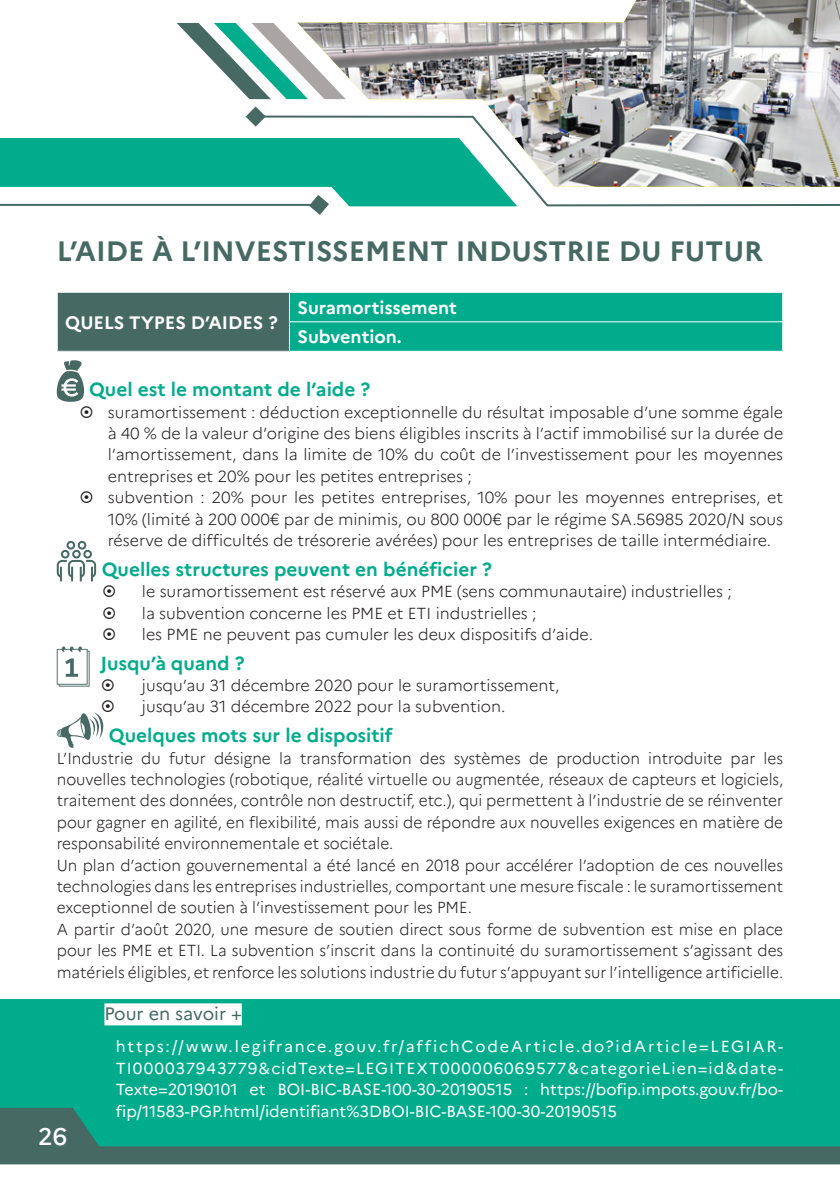
<style>
.page{position:relative;width:840px;height:1191px;background:#fff}
.page>*{position:absolute;margin:0;border:0;box-sizing:border-box;transform-origin:0 0}
.Style-Titre{font:700 28px "Marianne";color:#466964}
.t1{font:500 24px "Marianne";color:#fff}
.inter-vert{font:700 19px "Marianne";color:#00ac8c}
.Type_d_aide2{font:700 18px "Marianne";color:#fff}
.Type_d_aide1{font:700 18px "Marianne";color:#fff}
.liens_titre{font:18px "Marianne";color:#466964}
.texte_courant_2{font:300 16px/21.4px "Marianne";color:#231f20;text-align:justify;scale:.96 1}
.texte_courant_2-2{font:300 16px/21.4px "Marianne";color:#231f20;text-align:justify}
.Som2{font:16px/21.4px "Marianne";color:#fff;text-align:justify}
</style>
<div class="page">
<img style="left:297px;top:0;width:542px;height:115px">
<div style="left:0;top:999px;width:839px;height:164px;background:#00ac8c"></div>
<svg style="left:245px;top:107px;width:19px;height:20px"></svg>
<svg style="left:257px;top:115px;width:582px;height:92px"></svg>
<svg style="left:177px;top:23px;width:168px;height:76px"></svg>
<svg style="left:0;top:138px;width:517px;height:77px"></svg>
<div style="left:57px;top:292px;width:232px;height:59px;background:#466964"></div>
<hr style="left:57px;top:292px;width:232px;height:1px;background:#fff">
<svg style="left:57px;top:293px;width:1px;height:58px"></svg>
<svg style="left:289px;top:292px;width:493px;height:59px;background:#09af90"></svg>
<svg style="left:56px;top:540px;width:41px;height:42px"></svg>
<svg style="left:57px;top:646px;width:33px;height:40px"></svg>
<div style="left:104px;top:1003px;width:138px;height:22px;background:#fff"></div>
<svg style="left:0;top:1107px;width:839px;height:57px"></svg>
<svg style="left:57px;top:360px;width:28px;height:42px"></svg>
<svg style="left:57px;top:712px;width:47px;height:35px"></svg>
<p class="Style-Titre" style="left:57px;top:234px;width:707px">L’AIDE À L’INVESTISSEMENT INDUSTRIE DU FUTUR</p>
<p class="Type_d_aide2" style="left:297px;top:296px;width:161px">Suramortissement</p>
<p class="Type_d_aide2" style="left:297px;top:326px;width:104px">Subvention.</p>
<p class="inter-vert" style="left:89px;top:378px;width:282px">Quel est le montant de l’aide ?</p>
<p class="texte_courant_2-2" style="left:108px;top:401px;width:676px">suramortissement : déduction exceptionnelle du résultat imposable d’une somme égale à 40 % de la valeur d’origine des biens éligibles inscrits à l’actif immobilisé sur la durée de l’amortissement, dans la limite de 10% du coût de l’investissement pour les moyennes entreprises et 20% pour les petites entreprises ;</p>
<p class="texte_courant_2-2" style="left:108px;top:487px;width:676px">subvention : 20% pour les petites entreprises, 10% pour les moyennes entreprises, et 10% (limité à 200 000€ par de minimis, ou 800 000€ par le régime SA.56985 2020/N sous réserve de difficultés de trésorerie avérées) pour les entreprises de taille intermédiaire.</p>
<p class="inter-vert" style="left:102px;top:557px;width:391px">Quelles structures peuvent en bénéficier ?</p>
<p class="texte_courant_2-2" style="left:142px;top:580px;width:591px">le suramortissement est réservé aux PME (sens communautaire) industrielles ;</p>
<p class="texte_courant_2-2" style="left:142px;top:602px;width:396px">la subvention concerne les PME et ETI industrielles ;</p>
<p class="texte_courant_2-2" style="left:142px;top:623px;width:452px">les PME ne peuvent pas cumuler les deux dispositifs d’aide.</p>
<p class="inter-vert" style="left:100px;top:651px;width:146px">Jusqu’à quand ?</p>
<p class="texte_courant_2-2" style="left:142px;top:674px;width:419px">jusqu’au 31 décembre 2020 pour le suramortissement,</p>
<p class="texte_courant_2-2" style="left:142px;top:696px;width:365px">jusqu’au 31 décembre 2022 pour la subvention.</p>
<p class="inter-vert" style="left:109px;top:723px;width:285px">Quelques mots sur le dispositif</p>
<p class="texte_courant_2" style="left:57px;top:747px;width:757px">L’Industrie du futur désigne la transformation des systèmes de production introduite par les nouvelles technologies (robotique, réalité virtuelle ou augmentée, réseaux de capteurs et logiciels, traitement des données, contrôle non destructif, etc.), qui permettent à l’industrie de se réinventer pour gagner en agilité, en flexibilité, mais aussi de répondre aux nouvelles exigences en matière de responsabilité environnementale et sociétale.</p>
<p class="texte_courant_2" style="left:57px;top:854px;width:757px">Un plan d’action gouvernemental a été lancé en 2018 pour accélérer l’adoption de ces nouvelles technologies dans les entreprises industrielles, comportant une mesure fiscale : le suramortissement exceptionnel de soutien à l’investissement pour les PME.</p>
<p class="texte_courant_2" style="left:57px;top:918px;width:757px">A partir d’août 2020, une mesure de soutien direct sous forme de subvention est mise en place pour les PME et ETI. La subvention s’inscrit dans la continuité du suramortissement s’agissant des matériels éligibles, et renforce les solutions industrie du futur s’appuyant sur l’intelligence artificielle.</p>
<p class="liens_titre" style="left:104px;top:1002px;width:139px">Pour en savoir +</p>
<p class="Som2" style="left:116px;top:1036px;width:668px">https://www.legifrance.gouv.fr/affichCodeArticle.do?idArticle=LEGIAR-TI000037943779&amp;cidTexte=LEGITEXT000006069577&amp;categorieLien=id&amp;date-Texte=20190101 et BOI-BIC-BASE-100-30-20190515 : https://bofip.impots.gouv.fr/bo&shy;fip/11583-PGP.html/identifiant%3DBOI-BIC-BASE-100-30-20190515</p>
<p class="t1" style="left:38px;top:1121px;width:30px">26</p>
<p class="Type_d_aide1" style="left:65px;top:311px;width:214px">QUELS TYPES D’AIDES ?</p>
</div>
